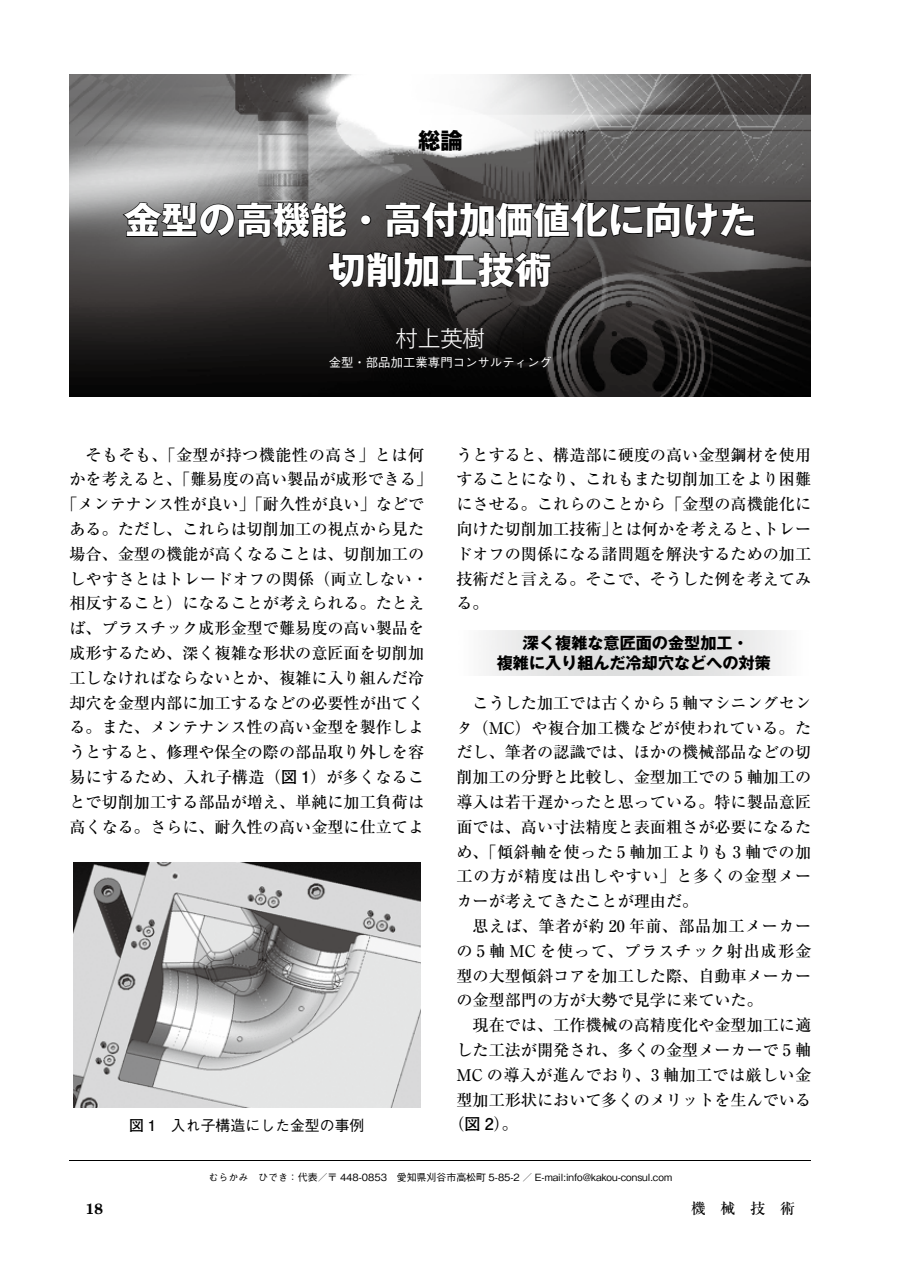
<style>
.page{position:relative;width:903px;height:1275px;background:#fff}
.page>*{position:absolute;margin:0;border:0;box-sizing:border-box;transform-origin:0 0}
.t1{font:700 37.27px/49.5px "Gothic MB101 Pr 6";color:#fff;text-align:center}
.t2{font:300 22.4px "Gothic MB101 Pr 6";color:#fff}
.t3{font:800 22.4px "Gothic MB101 Pr 6";color:#000}
.t4{font:500 16.1px/24.8px "Ryumin Pr 6";color:#000;text-align:justify}
.t5{font:700 16.1px/19.8px "Gothic MB101 Pr 6";color:#000;text-align:center}
.t6{font:500 16.1px "Ryumin Pr 6";letter-spacing:.03em;color:#000}
.t7{font:500 14.88px "Gothic BBB Pr 6";color:#000}
.t8{font:500 14.88px "Ryumin Pr 6";color:#000}
.t9{font:700 14.88px "New Century Schlbk";color:#000}
.t10{font:500 12.42px "Gothic BBB Pr 6";color:#fff}
.t11{font:500 9.97px "Gothic BBB Pr 6";color:#000}
.s1{font-family:"Futo Go B101 Pr 6";font-weight:700}
</style>
<div class="page">
<img style="left:69px;top:74px;width:742px;height:323px">
<svg style="left:121px;top:130px;width:635px;height:161px;background:#626160"></svg>
<hr style="left:69px;top:1160px;width:742px;height:1px;background:#000">
<img style="left:73px;top:863px;width:347px;height:244px">
<h2 class="t3" style="left:418px;top:121px;width:46px">総論</h2>
<h1 class="t1" style="left:124px;top:194px;width:634px">金型の高機能・高付加価値化に向けた切削加工技術</h1>
<h2 class="t2" style="left:396px;top:320px;width:91px">村上英樹</h2>
<p class="t10" style="left:329px;top:352px;width:225px">金型・部品加工業専門コンサルティング</p>
<p class="t6" style="left:86px;top:442px;width:340px">そもそも、「金型が持つ機能性の高さ」とは何</p>
<p class="t4" style="left:69px;top:466px;width:364px">かを考えると、「難易度の高い製品が成形できる」</p>
<p class="t4" style="left:61px;top:491px;width:364px">「メンテナンス性が良い」「耐久性が良い」などで</p>
<p class="t4" style="left:69px;top:516px;width:356px">ある。ただし、これらは切削加工の視点から見た</p>
<p class="t4" style="left:69px;top:541px;width:356px">場合、金型の機能が高くなることは、切削加工の</p>
<p class="t4" style="left:69px;top:565px;width:360px">しやすさとはトレードオフの関係（両立しない・</p>
<p class="t4" style="left:69px;top:590px;width:356px">相反すること）になることが考えられる。たとえ</p>
<p class="t4" style="left:69px;top:615px;width:356px">ば、プラスチック成形金型で難易度の高い製品を</p>
<p class="t4" style="left:69px;top:640px;width:356px">成形するため、深く複雑な形状の意匠面を切削加</p>
<p class="t4" style="left:69px;top:665px;width:356px">工しなければならないとか、複雑に入り組んだ冷</p>
<p class="t4" style="left:69px;top:689px;width:356px">却穴を金型内部に加工するなどの必要性が出てく</p>
<p class="t4" style="left:69px;top:714px;width:356px">る。また、メンテナンス性の高い金型を製作しよ</p>
<p class="t4" style="left:69px;top:739px;width:356px">うとすると、修理や保全の際の部品取り外しを容</p>
<p class="t4" style="left:69px;top:764px;width:356px">易にするため、入れ子構造（<span class="s1">図 1</span>）が多くなるこ</p>
<p class="t4" style="left:69px;top:789px;width:356px">とで切削加工する部品が増え、単純に加工負荷は</p>
<p class="t4" style="left:69px;top:813px;width:356px">高くなる。さらに、耐久性の高い金型に仕立てよ</p>
<p class="t4" style="left:456px;top:441px;width:356px">うとすると、構造部に硬度の高い金型鋼材を使用することになり、これもまた切削加工をより困難にさせる。これらのことから「金型の高機能化に向けた切削加工技術」とは何かを考えると、トレードオフの関係になる諸問題を解決するための加工技術だと言える。そこで、そうした例を考えてみる。</p>
<p class="t5" style="left:497px;top:633px;width:276px">深く複雑な意匠面の金型加工・<br>複雑に入り組んだ冷却穴などへの対策</p>
<p class="t4" style="left:456px;top:690px;width:356px;text-indent:16px">こうした加工では古くから 5 軸マシニングセンタ（MC）や複合加工機などが使われている。ただし、筆者の認識では、ほかの機械部品などの切削加工の分野と比較し、金型加工での 5 軸加工の導入は若干遅かったと思っている。特に製品意匠面では、高い寸法精度と表面粗さが必要になるため、「傾斜軸を使った 5 軸加工よりも 3 軸での加工の方が精度は出しやすい」と多くの金型メーカーが考えてきたことが理由だ。</p>
<p class="t4" style="left:456px;top:913px;width:356px;text-indent:16px">思えば、筆者が約 20 年前、部品加工メーカーの 5 軸 MC を使って、プラスチック射出成形金型の大型傾斜コアを加工した際、自動車メーカーの金型部門の方が大勢で見学に来ていた。</p>
<p class="t4" style="left:456px;top:1012px;width:356px;text-indent:16px">現在では、工作機械の高精度化や金型加工に適した工法が開発され、多くの金型メーカーで 5 軸MC の導入が進んでおり、3 軸加工では厳しい金型加工形状において多くのメリットを生んでいる</p>
<p class="t7" style="left:129px;top:1113px;width:237px"><span class="s1">図 1</span>　入れ子構造にした金型の事例</p>
<p class="t4" style="left:448px;top:1111px;width:71px">（<span class="s1">図 2</span>）。</p>
<p class="t11" style="left:209px;top:1169px;width:465px">むらかみ　ひでき：代表／〒 448-0853　愛知県刈谷市高松町 5-85-2 ／ E-mail:info@kakou-consul.com</p>
<p class="t9" style="left:86px;top:1199px;width:19px">18</p>
<p class="t8" style="left:691px;top:1197px;width:106px">機　械　技　術</p>
</div>
